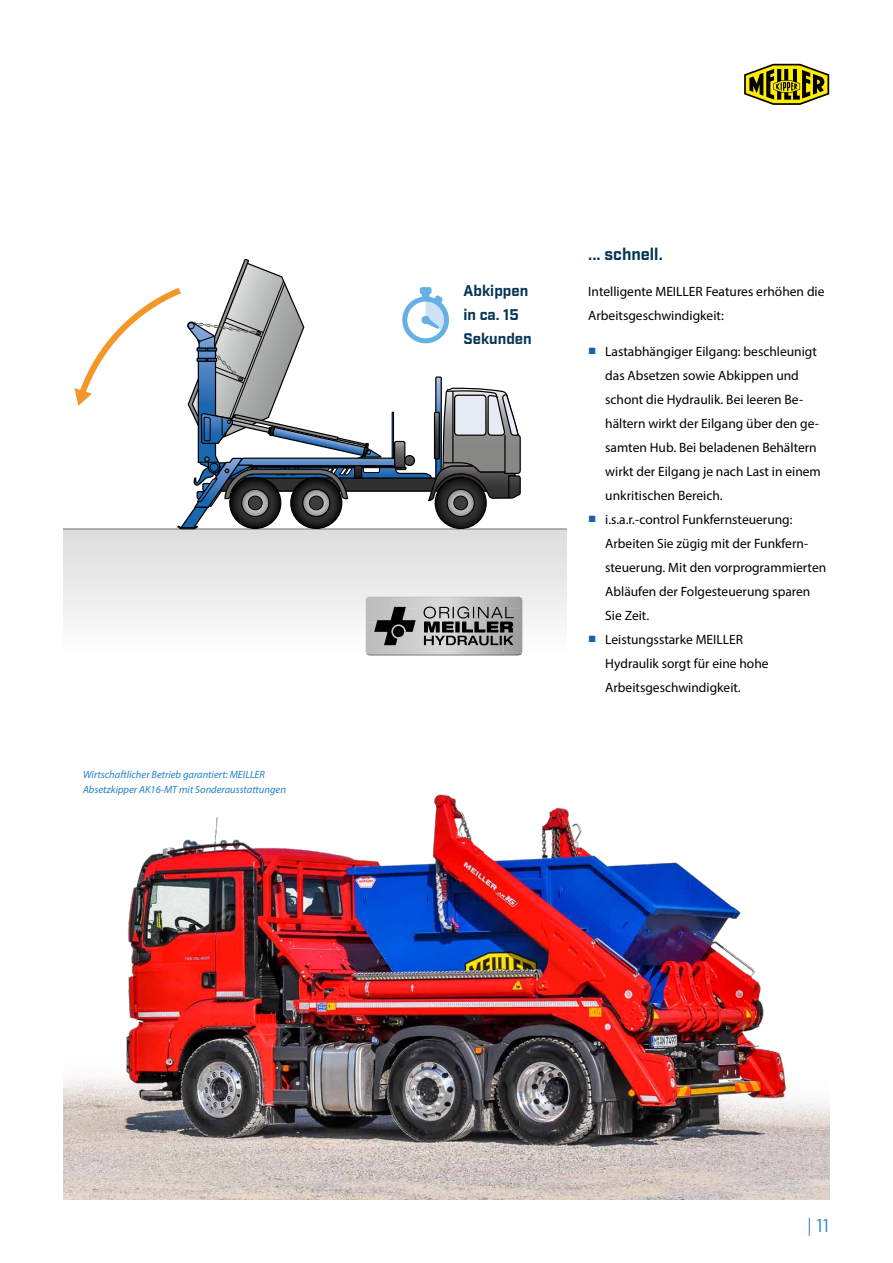
<style>
.page{position:relative;width:893px;height:1263px;background:#fff}
.page>*{position:absolute;margin:0;border:0;box-sizing:border-box;transform-origin:0 0}
.t1{font:18px "Industry";color:#2281c4}
.t2{font:700 16.5px "Industry";color:#073655}
.t3{font:700 15px/24px "Industry";color:#073655}
.t4{font:13.5px/24px "Myriad Pro";color:#000}
.t5{font:italic 10.5px/15px "Myriad Pro";color:#2281c4}
.s1{font-family:"Arial";color:#1560ab}
</style>
<div class="page">
<div style="left:64px;top:529px;width:503px;height:138px;background:linear-gradient(to bottom,#dcdcdc,#fff)"></div>
<hr style="left:64px;top:528px;width:503px;height:2px;background:#878787">
<img style="left:64px;top:794px;width:765px;height:405px">
<img style="left:521px;top:608px;width:1px;height:46px">
<svg style="left:74px;top:258px;width:447px;height:409px"></svg>
<svg style="left:744px;top:64px;width:85px;height:41px"></svg>
<p class="t5" style="left:83px;top:766px;width:204px">Wirtschaftlicher Betrieb garantiert: MEILLER<br>Absetzkipper AK16-MT mit Sonderausstattungen</p>
<p class="t3" style="left:463px;top:279px;width:70px">Abkippen in ca. 15<br>Sekunden</p>
<p class="t2" style="left:588px;top:244px;width:76px">... schnell.</p>
<p class="t4" style="left:588px;top:279px;width:238px">Intelligente MEILLER Features erhöhen die<br>Arbeitsgeschwindigkeit:</p>
<p class="t4" style="left:605px;top:339px;width:217px;text-indent:-17px"><span class="s1">■</span> Lastabhängiger Eilgang: beschleunigt das Absetzen sowie Abkippen und schont die Hydraulik. Bei leeren Be&shy;hältern wirkt der Eilgang über den ge&shy;samten Hub. Bei beladenen Behältern wirkt der Eilgang je nach Last in einem unkritischen Bereich.</p>
<p class="t4" style="left:605px;top:507px;width:223px;text-indent:-17px"><span class="s1">■</span> i.s.a.r.-control Funkfernsteuerung:<br>Arbeiten Sie zügig mit der Funkfern&shy;steuerung. Mit den vorprogrammierten<br>Abläufen der Folgesteuerung sparen<br>Sie Zeit.</p>
<p class="t4" style="left:605px;top:627px;width:165px;text-indent:-17px"><span class="s1">■</span> Leistungsstarke MEILLER<br>Hydraulik sorgt für eine hohe<br>Arbeitsgeschwindigkeit.</p>
<h1 class="t1" style="left:807px;top:1214px;width:24px">| 11</h1>
</div>
